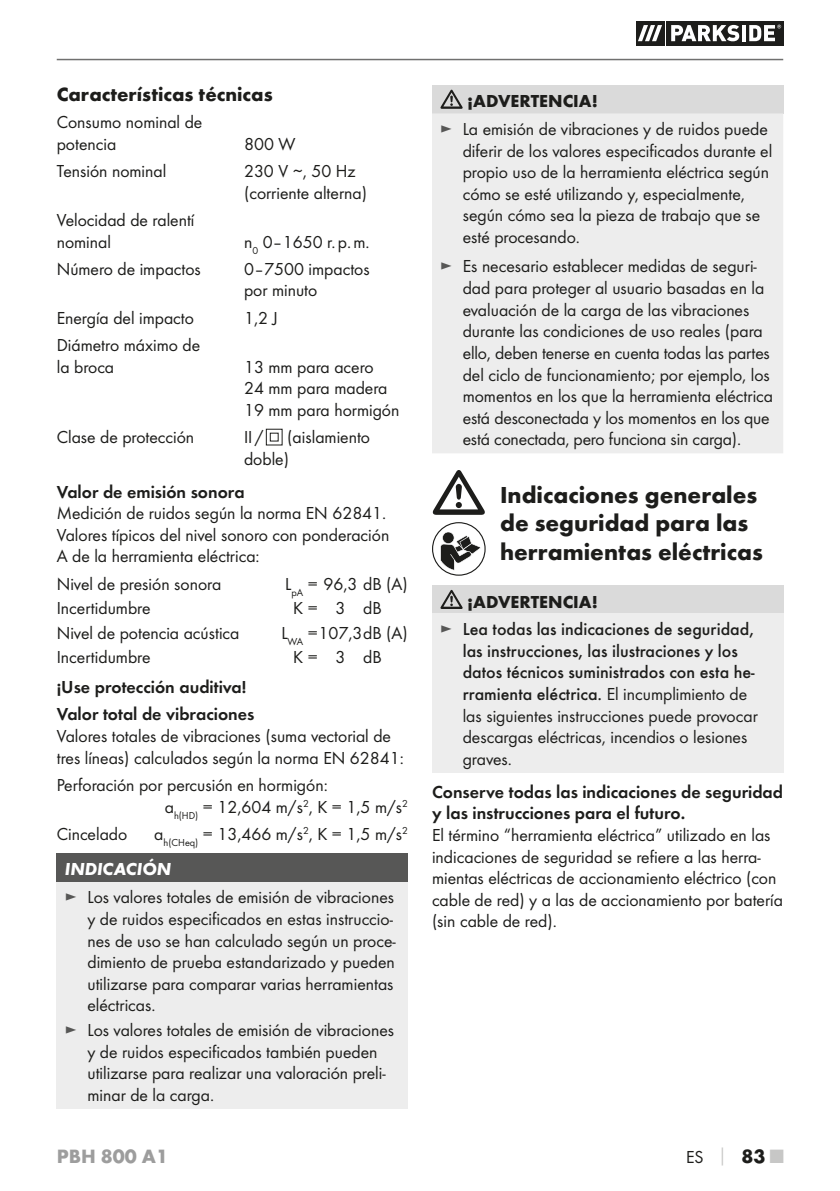
<style>
.page{position:relative;width:840px;height:1191px;background:#fff}
.page>*{position:absolute;margin:0;border:0;box-sizing:border-box;transform-origin:0 0}
.t1{font:700 24px/28.8px "Futura";color:#1d1d1b}
.t2{font:700 20px "Futura";color:#1d1d1b}
.t3{font:700 20px "Futura";color:#9d9d9d}
.t4{font:18px/21.6px "Futura Boo";color:#1d1d1b}
.t5{font:500 18px/21.6px "Futura";color:#1d1d1b}
.t6{font:18px/27.2px "Futura Dem";color:#1d1d1b}
.t7{font:700 18px "Futura";color:#1d1d1b}
.t8{font:italic 700 18px "Futura";color:#fff}
.s1{color:#575756}
.s2{font-weight:700}
.s3{font-family:"Futura Boo";font-weight:400;color:#575756}
.s4{font-family:"Futura Boo";font-weight:400}
.s5{font-family:"Futura";font-weight:700;color:#c7c7c6}
.s6{font-family:"Futura";font-weight:700;font-size:20px}
.s7{font-family:"Futura";font-weight:700;font-size:20px;color:#c7c7c6}
</style>
<div class="page">
<hr style="left:57px;top:59px;width:725px;height:1px;background:#70706f">
<div style="left:635px;top:21px;width:29px;height:24px;background:#1d1d1b"></div>
<div style="left:665px;top:21px;width:117px;height:24px;background:#1d1d1b"></div>
<svg style="left:638px;top:25px;width:23px;height:16px"></svg>
<svg style="left:671px;top:25px;width:67px;height:16px"></svg>
<svg style="left:742px;top:25px;width:3px;height:16px"></svg>
<svg style="left:749px;top:25px;width:31px;height:16px"></svg>
<svg style="left:265px;top:428px;width:17px;height:17px"></svg>
<div style="left:57px;top:853px;width:351px;height:29px;background:#575756"></div>
<div style="left:57px;top:882px;width:351px;height:226px;background:#ededed"></div>
<div style="left:432px;top:85px;width:350px;height:28px;background:#dadada"></div>
<div style="left:432px;top:113px;width:350px;height:340px;background:#ededed"></div>
<svg style="left:440px;top:90px;width:22px;height:19px"></svg>
<svg style="left:432px;top:523px;width:53px;height:52px"></svg>
<div style="left:432px;top:522px;width:53px;height:54px;border:1px solid #1d1d1b;border-radius:50%"></div>
<svg style="left:440px;top:531px;width:41px;height:39px"></svg>
<svg style="left:432px;top:470px;width:52px;height:45px"></svg>
<div style="left:432px;top:585px;width:350px;height:28px;background:#dadada"></div>
<div style="left:432px;top:613px;width:350px;height:159px;background:#ededed"></div>
<svg style="left:440px;top:590px;width:22px;height:19px"></svg>
<p class="t2" style="left:57px;top:86px;width:217px">Características técnicas</p>
<p class="t4" style="left:57px;top:112px;width:147px">Consumo nominal de potencia</p>
<p class="t4" style="left:244px;top:134px;width:53px">800 W</p>
<p class="t4" style="left:57px;top:161px;width:111px">Tensión nominal</p>
<p class="t4" style="left:244px;top:161px;width:124px">230 V ∼, 50 Hz (corriente alterna)</p>
<p class="t4" style="left:57px;top:210px;width:139px">Velocidad de ralentí nominal</p>
<p class="t4" style="left:244px;top:231px;width:127px">n<sub>0</sub> 0–1650 r. p. m.</p>
<p class="t4" style="left:57px;top:259px;width:146px">Número de impactos</p>
<p class="t4" style="left:244px;top:259px;width:127px">0–7500 impactos por minuto</p>
<p class="t4" style="left:57px;top:308px;width:139px">Energía del impacto</p>
<p class="t4" style="left:244px;top:308px;width:35px">1,2 J</p>
<p class="t4" style="left:57px;top:335px;width:145px">Diámetro máximo de la broca</p>
<p class="t4" style="left:244px;top:357px;width:157px">13 mm para acero<br>24 mm para madera<br>19 mm para hormigón</p>
<p class="t4" style="left:244px;top:427px;width:127px;text-indent:43px">(aislamiento doble)</p>
<p class="t4" style="left:57px;top:427px;width:139px">Clase de protección</p>
<p class="t4" style="left:244px;top:427px;width:21px">II /</p>
<p class="t6" style="left:57px;top:479px;width:189px">Valor de emisión sonora</p>
<p class="t4" style="left:57px;top:503px;width:334px">Medición de ruidos según la norma EN 62841.<br>Valores típicos del nivel sonoro con ponderación<br>A de la herramienta eléctrica:</p>
<p class="t4" style="left:57px;top:574px;width:166px">Nivel de presión sonora</p>
<p class="t4" style="left:285px;top:574px;width:124px">L<sub>pA</sub> = 96,3 dB (A)</p>
<p class="t4" style="left:57px;top:598px;width:95px">Incertidumbre</p>
<p class="t4" style="left:293px;top:598px;width:90px">K = 3 dB</p>
<p class="t4" style="left:57px;top:622px;width:184px">Nivel de potencia acústica</p>
<p class="t4" style="left:281px;top:622px;width:128px">L<sub>WA</sub> = 107,3 dB (A)</p>
<p class="t4" style="left:57px;top:647px;width:95px">Incertidumbre</p>
<p class="t4" style="left:293px;top:647px;width:90px">K = 3 dB</p>
<p class="t6" style="left:57px;top:674px;width:199px">¡Use protección auditiva!<br>Valor total de vibraciones</p>
<p class="t4" style="left:57px;top:726px;width:348px">Valores totales de vibraciones (suma vectorial de tres líneas) calculados según la norma EN 62841:</p>
<p class="t4" style="left:165px;top:775px;width:244px;text-indent:-108px">Perforación por percusión en hormigón:<br>a<sub>h(HD)</sub> = 12,604 m/s<sup>2</sup>, K = 1,5 m/s<sup>2</sup></p>
<p class="t4" style="left:57px;top:824px;width:72px">Cincelado</p>
<p class="t4" style="left:154px;top:824px;width:255px">a<sub>h(CHeq)</sub> = 13,466 m/s<sup>2</sup>, K = 1,5 m/s<sup>2</sup></p>
<p class="t8" style="left:65px;top:863px;width:108px">INDICACIÓN</p>
<p class="t4" style="left:87px;top:887px;width:309px;text-indent:-23px"><span class="s1">►</span> Los valores totales de emisión de vibraciones y de ruidos especificados en estas instruccio&shy;nes de uso se han calculado según un proce&shy;dimiento de prueba estandarizado y pueden utilizarse para comparar varias herramientas eléctricas.</p>
<p class="t4" style="left:87px;top:1020px;width:308px;text-indent:-23px"><span class="s1">►</span> Los valores totales de emisión de vibraciones y de ruidos especificados también pueden utilizarse para realizar una valoración preli&shy;minar de la carga.</p>
<p class="t7" style="left:467px;top:94px;width:132px">¡ADVERTENCIA!</p>
<p class="t4" style="left:462px;top:119px;width:311px;text-indent:-23px"><span class="s1">►</span> La emisión de vibraciones y de ruidos puede diferir de los valores especificados durante el propio uso de la herramienta eléctrica según cómo se esté utilizando y, especialmente, según cómo sea la pieza de trabajo que se esté procesando.</p>
<p class="t4" style="left:462px;top:256px;width:312px;text-indent:-23px"><span class="s1">►</span> Es necesario establecer medidas de seguri&shy;dad para proteger al usuario basadas en la evaluación de la carga de las vibraciones durante las condiciones de uso reales (para ello, deben tenerse en cuenta todas las partes del ciclo de funcionamiento; por ejemplo, los momentos en los que la herramienta eléctrica está desconectada y los momentos en los que está conectada, pero funciona sin carga).</p>
<h1 class="t1" style="left:500px;top:482px;width:264px">Indicaciones generales de seguridad para las herramientas eléctricas</h1>
<p class="t5" style="left:440px;top:588px;width:315px;line-height:27.6px;text-indent:27px"><span class="s2">¡ADVERTENCIA!<br></span><span class="s3">►</span> Lea todas las indicaciones de seguridad,</p>
<p class="t5" style="left:462px;top:641px;width:293px">las instrucciones, las ilustraciones y los datos técnicos suministrados con esta he&shy;rramienta eléctrica. <span class="s4">El incumplimiento de</span></p>
<p class="t4" style="left:462px;top:705px;width:296px">las siguientes instrucciones puede provocar descargas eléctricas, incendios o lesiones graves.</p>
<p class="t6" style="left:432px;top:781px;width:352px;line-height:21.6px">Conserve todas las indicaciones de seguridad y las instrucciones para el futuro.</p>
<p class="t4" style="left:432px;top:825px;width:352px">El término “herramienta eléctrica” utilizado en las indicaciones de seguridad se refiere a las herra&shy;mientas eléctricas de accionamiento eléctrico (con cable de red) y a las de accionamiento por batería (sin cable de red).</p>
<p class="t3" style="left:57px;top:1147px;width:113px">PBH 800 A1</p>
<p class="t4" style="left:685px;top:1146px;width:99px">ES <span class="s5">│</span> <span class="s6">83</span> <span class="s7">■</span></p>
</div>
